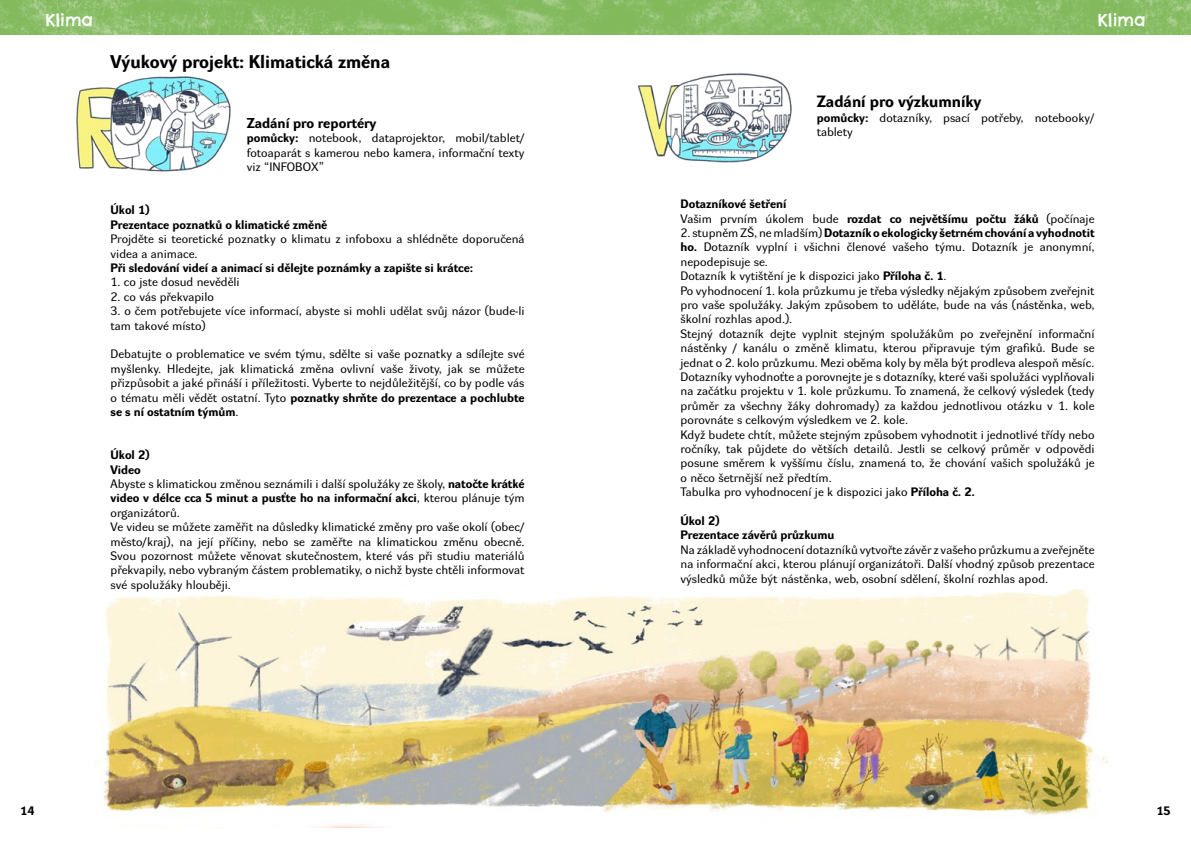
<style>
.page{position:relative;width:1191px;height:842px;background:#fff}
.page>*{position:absolute;margin:0;border:0;box-sizing:border-box;transform-origin:0 0}
.t1{font:700 18px "Dyna Grotesk RE";color:#000}
.t2{font:17px "Chelsea Market";color:#fff}
.t3{font:700 16px "Dyna Grotesk RE";color:#000}
.t4{font:700 14px "Dyna Grotesk RE";color:#000}
.t5{font:12px/14.4px "Dyna Grotesk RE";color:#000}
.t6{font:700 12px/14.4px "Dyna Grotesk RE";color:#000}
.s1{font-weight:700}
.s2{font-weight:400}
</style>
<div class="page">
<img style="left:0;top:0;width:1191px;height:34px">
<img style="left:100px;top:590px;width:1008px;height:238px">
<img style="left:76px;top:76px;width:155px;height:96px">
<img style="left:638px;top:73px;width:154px;height:90px">
<h2 class="t2" style="left:45px;top:9px;width:49px">Klima</h2>
<h2 class="t2" style="left:1097px;top:9px;width:49px">Klima</h2>
<h1 class="t1" style="left:111px;top:51px;width:281px">Výukový projekt: Klimatická změna</h1>
<p class="t4" style="left:247px;top:115px;width:131px">Zadání pro reportéry</p>
<p class="t5" style="left:247px;top:132px;width:279px;text-align:justify"><span class="s1">pomůcky:</span> notebook, dataprojektor, mobil/tablet/ fotoaparát s kamerou nebo kamera, informační texty viz “INFOBOX”</p>
<p class="t6" style="left:111px;top:204px;width:218px">Úkol 1)<br>Prezentace poznatků o klimatické změně</p>
<p class="t5" style="left:111px;top:233px;width:415px">Projděte si teoretické poznatky o klimatu z infoboxu a shlédněte doporučená videa a animace.</p>
<p class="t6" style="left:111px;top:262px;width:364px">Při sledování videí a animací si dělejte poznámky a zapište si krátce:</p>
<p class="t5" style="left:111px;top:276px;width:131px">1. co jste dosud nevěděli</p>
<p class="t5" style="left:111px;top:290px;width:105px">2. co vás překvapilo</p>
<p class="t5" style="left:111px;top:305px;width:415px">3. o čem potřebujete více informací, abyste si mohli udělat svůj názor (bude-li tam takové místo)</p>
<p class="t5" style="left:111px;top:348px;width:415px;text-align:justify">Debatujte o problematice ve svém týmu, sdělte si vaše poznatky a sdílejte své myšlenky. Hledejte, jak klimatická změna ovlivní vaše životy, jak se můžete přizpůsobit a jaké přináší i příležitosti. Vyberte to nejdůležitější, co by podle vás o tématu měli vědět ostatní. Tyto <span class="s1">poznatky shrňte do prezentace a pochlubte se s ní ostatním týmům</span>.</p>
<p class="t5" style="left:111px;top:449px;width:415px"><span class="s1">Úkol 2)<br>Video<br></span>Abyste s klimatickou změnou seznámili i další spolužáky ze školy, <span class="s1">natočte krátké video v délce cca 5 minut a pusťte ho na informační akci</span>, kterou plánuje tým organizátorů.<br>Ve videu se můžete zaměřit na důsledky klimatické změny pro vaše okolí (obec/ město/kraj), na její příčiny, nebo se zaměřte na klimatickou změnu obecně.<br>Svou pozornost můžete věnovat skutečnostem, které vás při studiu materiálů překvapily, nebo vybraným částem problematiky, o nichž byste chtěli informovat své spolužáky hlouběji.</p>
<h3 class="t3" style="left:816px;top:93px;width:166px">Zadání pro výzkumníky</h3>
<p class="t5" style="left:816px;top:112px;width:279px"><span class="s1">pomůcky:</span> dotazníky, psací potřeby, notebooky/ tablety</p>
<p class="t6" style="left:680px;top:198px;width:415px">Dotazníkové šetření<br><span class="s2">Vašim prvním úkolem bude</span> rozdat co největšímu počtu žáků <span class="s2">(počínaje</span></p>
<p class="t5" style="left:680px;top:227px;width:415px">2. stupněm ZŠ, ne mladším) <span class="s1">Dotazník o ekologicky šetrném chování a vyhodnotit ho.</span> Dotazník vyplní i všichni členové vašeho týmu. Dotazník je anonymní, nepodepisuje se.<br>Dotazník k vytištění je k dispozici jako <span class="s1">Příloha č. 1</span>.<br>Po vyhodnocení 1. kola průzkumu je třeba výsledky nějakým způsobem zveřejnit pro vaše spolužáky. Jakým způsobem to uděláte, bude na vás (nástěnka, web, školní rozhlas apod.).<br>Stejný dotazník dejte vyplnit stejným spolužákům po zveřejnění informační nástěnky / kanálu o změně klimatu, kterou připravuje tým grafiků. Bude se jednat o 2. kolo průzkumu. Mezi oběma koly by měla být prodleva alespoň měsíc.<br>Dotazníky vyhodnoťte a porovnejte je s dotazníky, které vaši spolužáci vyplňovali na začátku projektu v 1. kole průzkumu. To znamená, že celkový výsledek (tedy průměr za všechny žáky dohromady) za každou jednotlivou otázku v 1. kole porovnáte s celkovým výsledkem ve 2. kole.<br>Když budete chtít, můžete stejným způsobem vyhodnotit i jednotlivé třídy nebo ročníky, tak půjdete do větších detailů. Jestli se celkový průměr v odpovědi posune směrem k vyššímu číslu, znamená to, že chování vašich spolužáků je o něco šetrnější než předtím.<br>Tabulka pro vyhodnocení je k dispozici jako <span class="s1">Příloha č. 2.</span></p>
<p class="t6" style="left:680px;top:515px;width:155px">Úkol 2)<br>Prezentace závěrů průzkumu</p>
<p class="t5" style="left:680px;top:544px;width:415px;text-align:justify">Na základě vyhodnocení dotazníků vytvořte závěr z vašeho průzkumu a zveřejněte na informační akci, kterou plánují organizátoři. Další vhodný způsob prezentace výsledků může být nástěnka, web, osobní sdělení, školní rozhlas apod.</p>
<p class="t6" style="left:20px;top:805px;width:16px">14</p>
<p class="t6" style="left:1156px;top:805px;width:16px">15</p>
</div>
